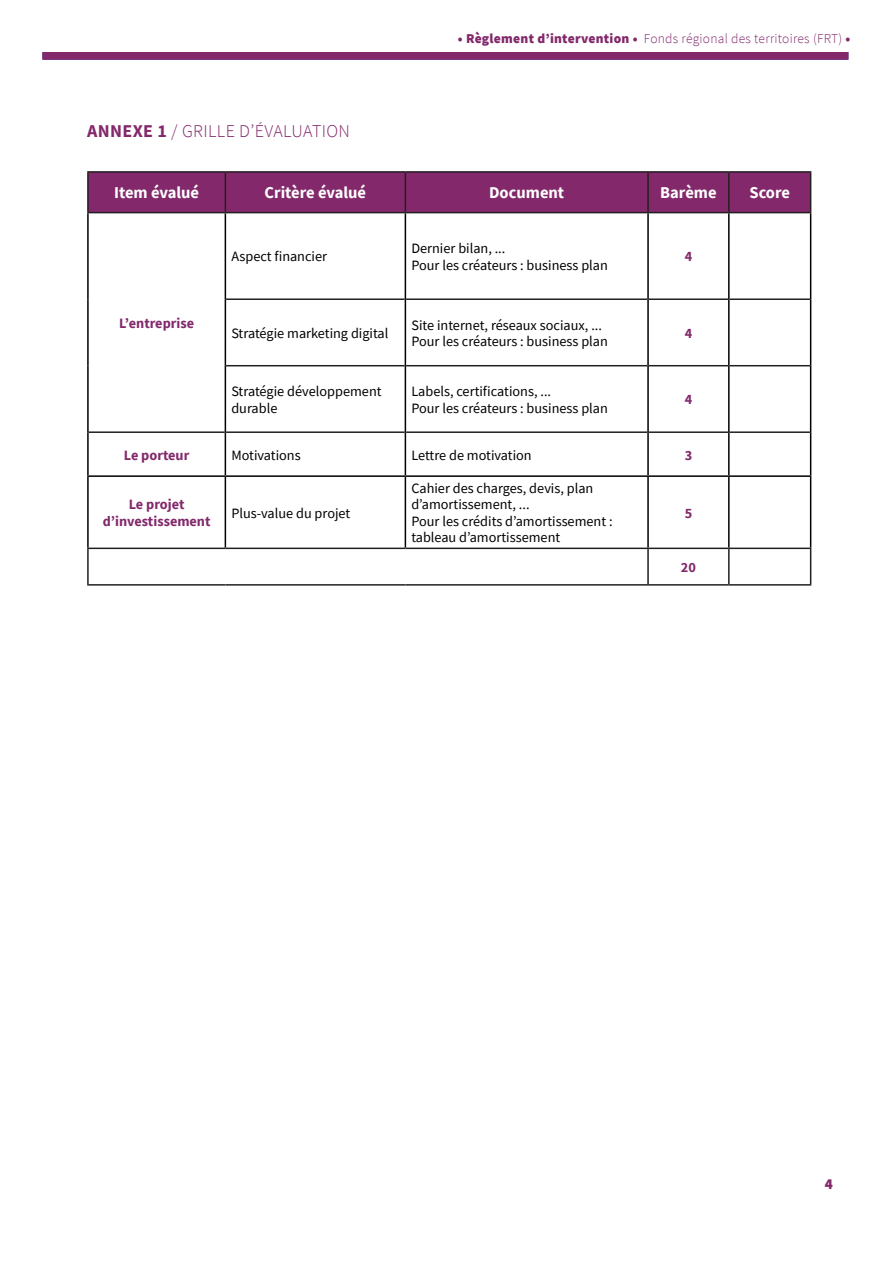
<style>
.page{position:relative;width:893px;height:1263px;background:#fff}
.page>*{position:absolute;margin:0;border:0;box-sizing:border-box;transform-origin:0 0}
.SURTITRE{font:300 18px "Source Sans Pro";letter-spacing:.02em;color:#83296b}
.TITRE_02{font:700 16.5px "Source Sans Pro";color:#fff}
.SOUS_TITRE_texte_NIV{font:900 15px "Source Sans Pro";color:#83296b}
.TITRE_02-2{font:14.25px/16.5px "Source Sans Pro";color:#000}
.TITRE_02-3{font:700 14.25px/16.5px "Source Sans Pro";color:#83296b;text-align:center}
.SOUS_TITRE_texte_NIV-2{font:300 13.5px "Source Sans Pro";letter-spacing:.02em;color:#83296b}
.s1{font-weight:700}
.s2{font-weight:900}
</style>
<div class="page">
<div style="left:89px;top:173px;width:721px;height:39px;background:#83296b"></div>
<hr style="left:87px;top:171px;width:138px;height:2px;background:#231f20">
<hr style="left:87px;top:173px;width:2px;height:39px;background:#231f20">
<hr style="left:225px;top:171px;width:180px;height:2px;background:#231f20">
<hr style="left:225px;top:173px;width:1px;height:39px;background:#231f20">
<hr style="left:405px;top:171px;width:243px;height:2px;background:#231f20">
<hr style="left:405px;top:173px;width:1px;height:39px;background:#231f20">
<hr style="left:648px;top:171px;width:81px;height:2px;background:#231f20">
<hr style="left:647px;top:173px;width:2px;height:39px;background:#231f20">
<hr style="left:729px;top:171px;width:82px;height:2px;background:#231f20">
<hr style="left:728px;top:173px;width:2px;height:39px;background:#231f20">
<hr style="left:810px;top:173px;width:1px;height:39px;background:#231f20">
<hr style="left:87px;top:212px;width:138px;height:1px;background:#231f20">
<hr style="left:225px;top:212px;width:180px;height:1px;background:#231f20">
<hr style="left:405px;top:212px;width:243px;height:1px;background:#231f20">
<hr style="left:648px;top:212px;width:81px;height:1px;background:#231f20">
<hr style="left:729px;top:212px;width:82px;height:1px;background:#231f20">
<hr style="left:226px;top:298px;width:179px;height:2px;background:#231f20">
<hr style="left:406px;top:298px;width:241px;height:2px;background:#231f20">
<hr style="left:649px;top:298px;width:79px;height:2px;background:#231f20">
<hr style="left:730px;top:298px;width:80px;height:2px;background:#231f20">
<hr style="left:226px;top:365px;width:179px;height:1px;background:#231f20">
<hr style="left:406px;top:365px;width:241px;height:1px;background:#231f20">
<hr style="left:649px;top:365px;width:79px;height:1px;background:#231f20">
<hr style="left:730px;top:365px;width:80px;height:1px;background:#231f20">
<hr style="left:89px;top:431px;width:136px;height:2px;background:#231f20">
<hr style="left:226px;top:431px;width:179px;height:2px;background:#231f20">
<hr style="left:406px;top:431px;width:241px;height:2px;background:#231f20">
<hr style="left:649px;top:431px;width:79px;height:2px;background:#231f20">
<hr style="left:730px;top:431px;width:80px;height:2px;background:#231f20">
<hr style="left:87px;top:548px;width:138px;height:1px;background:#231f20">
<hr style="left:87px;top:549px;width:2px;height:35px;background:#231f20">
<hr style="left:225px;top:548px;width:180px;height:1px;background:#231f20">
<hr style="left:405px;top:548px;width:243px;height:1px;background:#231f20">
<hr style="left:648px;top:548px;width:81px;height:1px;background:#231f20">
<hr style="left:647px;top:549px;width:2px;height:35px;background:#231f20">
<hr style="left:729px;top:548px;width:82px;height:1px;background:#231f20">
<hr style="left:728px;top:549px;width:2px;height:35px;background:#231f20">
<hr style="left:810px;top:549px;width:1px;height:35px;background:#231f20">
<hr style="left:87px;top:584px;width:138px;height:2px;background:#231f20">
<hr style="left:225px;top:584px;width:180px;height:2px;background:#231f20">
<hr style="left:405px;top:584px;width:243px;height:2px;background:#231f20">
<hr style="left:648px;top:584px;width:81px;height:2px;background:#231f20">
<hr style="left:729px;top:584px;width:82px;height:2px;background:#231f20">
<hr style="left:87px;top:213px;width:2px;height:86px;background:#000">
<hr style="left:225px;top:213px;width:1px;height:86px;background:#000">
<hr style="left:405px;top:213px;width:1px;height:86px;background:#000">
<hr style="left:647px;top:213px;width:2px;height:86px;background:#000">
<hr style="left:728px;top:213px;width:2px;height:86px;background:#000">
<hr style="left:810px;top:213px;width:1px;height:86px;background:#000">
<hr style="left:87px;top:299px;width:2px;height:67px;background:#000">
<hr style="left:225px;top:299px;width:1px;height:67px;background:#000">
<hr style="left:405px;top:299px;width:1px;height:67px;background:#000">
<hr style="left:647px;top:299px;width:2px;height:67px;background:#000">
<hr style="left:728px;top:299px;width:2px;height:67px;background:#000">
<hr style="left:810px;top:299px;width:1px;height:67px;background:#000">
<hr style="left:87px;top:366px;width:2px;height:66px;background:#000">
<hr style="left:225px;top:366px;width:1px;height:66px;background:#000">
<hr style="left:405px;top:366px;width:1px;height:66px;background:#000">
<hr style="left:647px;top:366px;width:2px;height:66px;background:#000">
<hr style="left:728px;top:366px;width:2px;height:66px;background:#000">
<hr style="left:810px;top:366px;width:1px;height:66px;background:#000">
<hr style="left:87px;top:432px;width:2px;height:43px;background:#000">
<hr style="left:225px;top:432px;width:1px;height:43px;background:#000">
<hr style="left:405px;top:432px;width:1px;height:43px;background:#000">
<hr style="left:647px;top:432px;width:2px;height:43px;background:#000">
<hr style="left:728px;top:432px;width:2px;height:43px;background:#000">
<hr style="left:810px;top:432px;width:1px;height:43px;background:#000">
<hr style="left:87px;top:475px;width:138px;height:2px;background:#000">
<hr style="left:87px;top:477px;width:2px;height:71px;background:#000">
<hr style="left:225px;top:475px;width:180px;height:2px;background:#000">
<hr style="left:225px;top:477px;width:1px;height:71px;background:#000">
<hr style="left:405px;top:475px;width:243px;height:2px;background:#000">
<hr style="left:405px;top:477px;width:1px;height:71px;background:#000">
<hr style="left:648px;top:475px;width:81px;height:2px;background:#000">
<hr style="left:647px;top:477px;width:2px;height:71px;background:#000">
<hr style="left:729px;top:475px;width:82px;height:2px;background:#000">
<hr style="left:728px;top:477px;width:2px;height:71px;background:#000">
<hr style="left:810px;top:477px;width:1px;height:71px;background:#000">
<div style="left:43px;top:52px;width:805px;height:8px;background:#83296b"></div>
<p class="SURTITRE" style="left:87px;top:120px;width:264px"><span class="s1">ANNEXE 1</span> / GRILLE D’ÉVALUATION</p>
<p class="SOUS_TITRE_texte_NIV-2" style="left:458px;top:30px;width:394px"><span class="s2">• Règlement d’intervention •</span> Fonds régional des territoires (FRT) <span class="s2">•</span></p>
<p class="TITRE_02" style="left:114px;top:182px;width:87px">Item évalué</p>
<p class="TITRE_02" style="left:265px;top:182px;width:103px">Critère évalué</p>
<p class="TITRE_02" style="left:489px;top:182px;width:77px">Document</p>
<p class="TITRE_02" style="left:660px;top:182px;width:58px">Barème</p>
<p class="TITRE_02" style="left:749px;top:182px;width:42px">Score</p>
<p class="TITRE_02-3" style="left:119px;top:315px;width:77px">L’entreprise</p>
<p class="TITRE_02-2" style="left:231px;top:248px;width:97px">Aspect financier</p>
<p class="TITRE_02-2" style="left:411px;top:240px;width:198px">Dernier bilan, ...<br>Pour les créateurs : business plan</p>
<p class="TITRE_02-3" style="left:685px;top:248px;width:9px">4</p>
<p class="TITRE_02-2" style="left:231px;top:325px;width:159px">Stratégie marketing digital</p>
<p class="TITRE_02-2" style="left:411px;top:316px;width:198px">Site internet, réseaux sociaux, ...<br>Pour les créateurs : business plan</p>
<p class="TITRE_02-3" style="left:685px;top:325px;width:9px">4</p>
<p class="TITRE_02-2" style="left:231px;top:383px;width:152px">Stratégie développement durable</p>
<p class="TITRE_02-2" style="left:411px;top:383px;width:141px">Labels, certifications, ...</p>
<p class="TITRE_02-3" style="left:685px;top:391px;width:9px">4</p>
<p class="TITRE_02-2" style="left:411px;top:399px;width:198px">Pour les créateurs : business plan</p>
<p class="TITRE_02-3" style="left:124px;top:446px;width:67px">Le porteur</p>
<p class="TITRE_02-2" style="left:231px;top:446px;width:71px">Motivations</p>
<p class="TITRE_02-2" style="left:411px;top:446px;width:122px">Lettre de motivation</p>
<p class="TITRE_02-3" style="left:685px;top:446px;width:9px">3</p>
<p class="TITRE_02-3" style="left:103px;top:496px;width:109px">Le projet d’investissement</p>
<p class="TITRE_02-2" style="left:231px;top:504px;width:120px">Plus-value du projet</p>
<p class="TITRE_02-2" style="left:411px;top:480px;width:183px">Cahier des charges, devis, plan d’amortissement, ...</p>
<p class="TITRE_02-2" style="left:411px;top:513px;width:203px">Pour les crédits d’amortissement : tableau d’amortissement</p>
<p class="TITRE_02-3" style="left:685px;top:504px;width:9px">5</p>
<p class="TITRE_02-3" style="left:681px;top:559px;width:17px">20</p>
<p class="SOUS_TITRE_texte_NIV" style="left:825px;top:1174px;width:10px">4</p>
</div>
